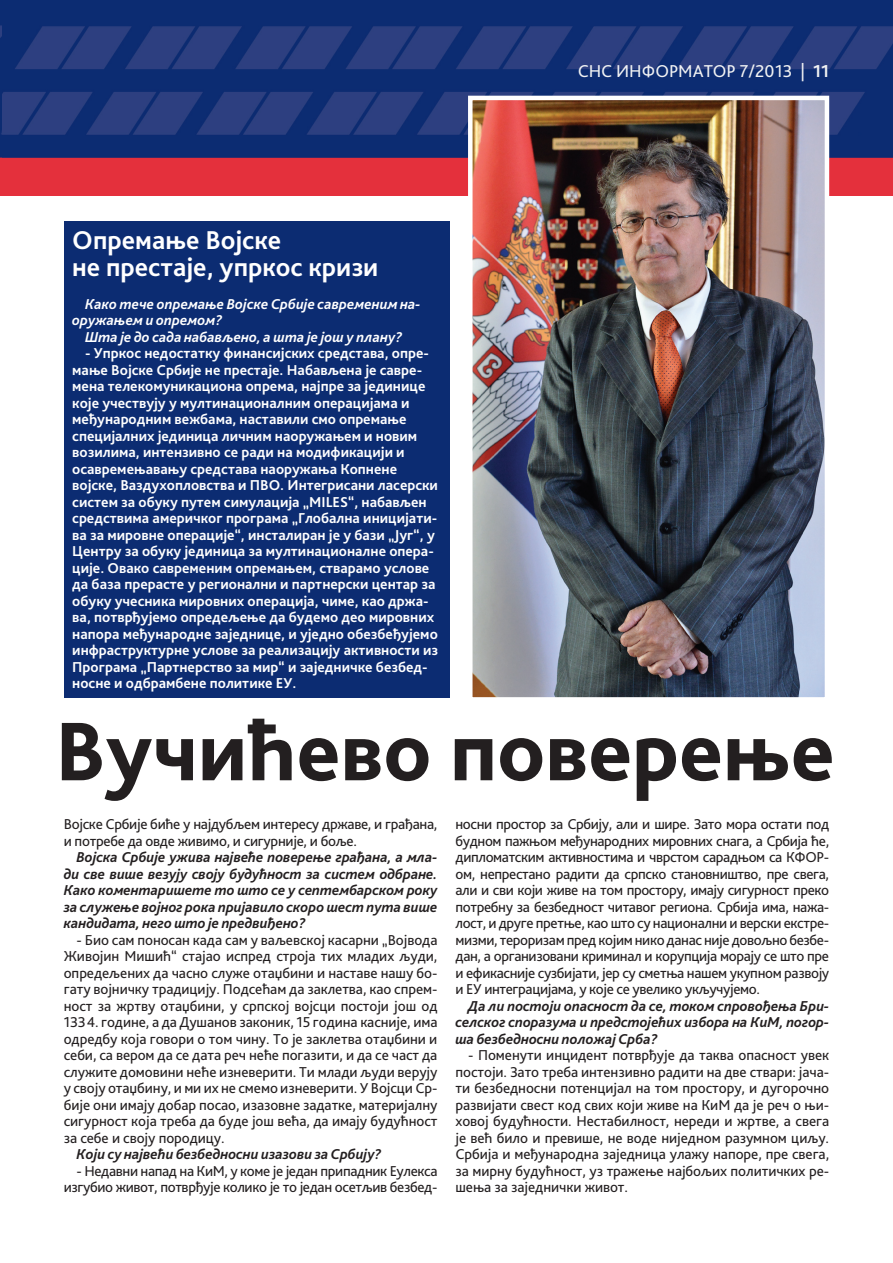
<style>
.page{position:relative;width:893px;height:1263px;background:#fff}
.page>*{position:absolute;margin:0;border:0;box-sizing:border-box;transform-origin:0 0}
.t1{font:800 87px "Bliss Pro";color:#231f20}
.t2{font:700 27px/27px "Bliss Pro";color:#fff}
.t3{font:18px "Bliss Pro";color:#f1f2f3}
.t4{font:15px/16.5px "Bliss Pro";letter-spacing:-.02em;color:#231f20;text-align:justify}
.t5{font:700 15px/16.5px "Bliss Pro";color:#fff}
.t6{font:italic 700 15px/16.5px "Bliss Pro";letter-spacing:-.005em;color:#231f20;text-align:justify}
.t7{font:italic 700 15px/16.5px "Bliss Pro";color:#fff}
.s1{font-weight:700}
</style>
<div class="page">
<img style="left:0;top:0;width:893px;height:196px">
<div style="left:64px;top:221px;width:385px;height:476px;background:#0c2c72"></div>
<img style="left:473px;top:101px;width:351px;height:596px">
<div style="left:468px;top:96px;width:361px;height:606px;border:4px solid #fff"></div>
<p class="t3" style="left:578px;top:59px;width:253px">СНС ИНФОРМАТОР 7/2013 | <span class="s1">11</span></p>
<h2 class="t2" style="left:72px;top:226px;width:308px">Опремање Војске<br>не престаје, упркос кризи</h2>
<p class="t7" style="left:72px;top:295px;width:350px;text-indent:13px">Како тече опремање Војске Србије савременим на&shy;оружањем и опремом?</p>
<p class="t7" style="left:85px;top:328px;width:319px">Шта је до сада набављено, а шта је још у плану?</p>
<p class="t5" style="left:72px;top:345px;width:367px;text-indent:13px">- Упркос недостатку финансијских средстава, опре&shy;мање Војске Србије не престаје. Набављена је савре&shy;мена телекомуникациона опрема, најпре за јединице које учествују у мултинационалним операцијама и међународним вежбама, наставили смо опремање специјалних јединица личним наоружањем и новим возилима, интензивно се ради на модификацији и осавремењавању средстава наоружања Копнене војске, Ваздухопловства и ПВО. Интегрисани ласерски систем за обуку путем симулација „MILES“, набављен средствима америчког програма „Глобална иницијати&shy;ва за мировне операције“, инсталиран је у бази „Југ“, у Центру за обуку јединица за мултинационалне опера&shy;ције. Овако савременим опремањем, стварамо услове да база прерасте у регионални и партнерски центар за обуку учесника мировних операција, чиме, као држа&shy;ва, потврђујемо опредељење да будемо део мировних напора међународне заједнице, и уједно обезбеђујемо инфраструктурне услове за реализацију активности из Програма „Партнерство за мир“ и заједничке безбед&shy;носне и одбрамбене политике ЕУ.</p>
<h1 class="t1" style="left:55px;top:697px;width:781px">Вучићево поверење</h1>
<p class="t4" style="left:64px;top:816px;width:375px">Војске Србије биће у најдубљем интересу државе, и грађана, и потребе да овде живимо, и сигурније, и боље.</p>
<p class="t6" style="left:64px;top:849px;width:375px;text-indent:13px">Војска Србије ужива највеће поверење грађана, а мла&shy;ди све више везују своју будућност за систем одбране.<br>Како коментаришете то што се у септембарском року за служење војног рока пријавило скоро шест пута више кандидата, него што је предвиђено?</p>
<p class="t4" style="left:64px;top:931px;width:375px;text-indent:13px">- Био сам поносан када сам у ваљевској касарни „Војвода Живојин Мишић“ стајао испред строја тих младих људи, опредељених да часно служе отаџбини и наставе нашу бо&shy;гату војничку традицију. Подсећам да заклетва, као спрем&shy;ност за жртву отаџбини, у српској војсци постоји још од 1334. године, а да Душанов законик, 15 година касније, има одредбу која говори о том чину. То је заклетва отаџбини и себи, са вером да се дата реч неће погазити, и да се част да служите домовини неће изневерити. Ти млади људи верују у своју отаџбину, и ми их не смемо изневерити. У Војсци Ср&shy;бије они имају добар посао, изазовне задатке, материјалну сигурност која треба да буде још већа, да имају будућност за себе и своју породицу.</p>
<p class="t6" style="left:77px;top:1146px;width:306px">Који су највећи безбедносни изазови за Србију?</p>
<p class="t4" style="left:64px;top:1162px;width:375px;text-align:right">- Недавни напад на КиМ, у коме је један припадник Еулекса изгубио живот, потврђује колико је то један осетљив безбед-</p>
<p class="t4" style="left:455px;top:816px;width:375px">носни простор за Србију, али и шире. Зато мора остати под будном пажњом међународних мировних снага, а Србија ће, дипломатским активностима и чврстом сарадњом са КФОР&shy;ом, непрестано радити да српско становништво, пре свега, али и сви који живе на том простору, имају сигурност преко потребну за безбедност читавог региона. Србија има, нажа&shy;лост, и друге претње, као што су национални и верски екстре&shy;мизми, тероризам пред којим нико данас није довољно безбе&shy;дан, а организовани криминал и корупција морају се што пре и ефикасније сузбијати, јер су сметња нашем укупном развоју и ЕУ интеграцијама, у које се увелико укључујемо.</p>
<p class="t6" style="left:455px;top:997px;width:375px;text-indent:13px">Да ли постоји опасност да се, током спровођења Бри&shy;селског споразума и предстојећих избора на КиМ, погор&shy;ша безбедносни положај Срба?</p>
<p class="t4" style="left:455px;top:1047px;width:375px;text-indent:13px">- Поменути инцидент потврђује да таква опасност увек постоји. Зато треба интензивно радити на две ствари: јача&shy;ти безбедносни потенцијал на том простору, и дугорочно развијати свест код свих који живе на КиМ да је реч о њи&shy;ховој будућности. Нестабилност, нереди и жртве, а свега је већ било и превише, не воде ниједном разумном циљу.<br>Србија и међународна заједница улажу напоре, пре свега, за мирну будућност, уз тражење најбољих политичких ре&shy;шења за заједнички живот.</p>
</div>
